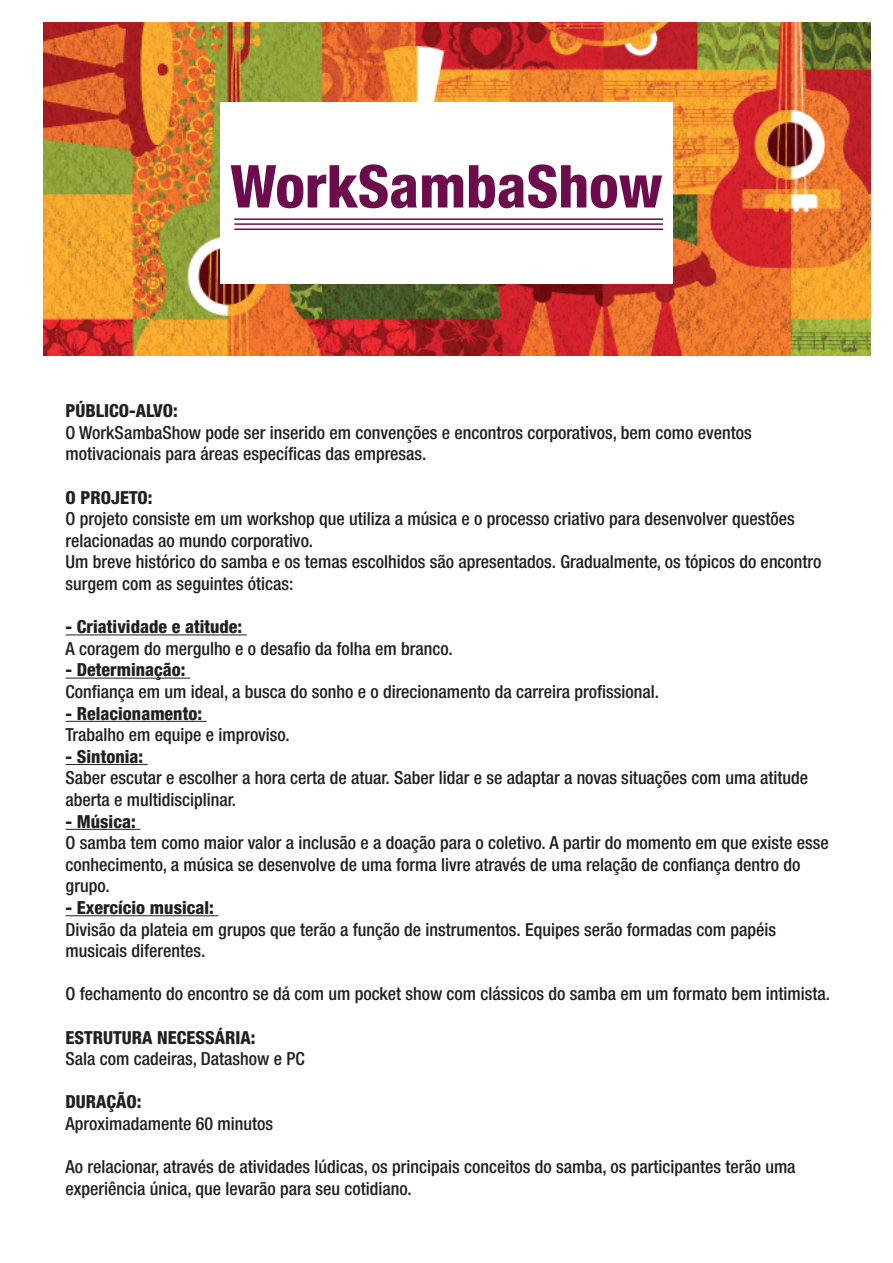
<style>
.page{position:relative;width:893px;height:1263px;background:#fff}
.page>*{position:absolute;margin:0;border:0;box-sizing:border-box;transform-origin:0 0}
.t1{font:800 condensed 59.25px "Helvetica Neue";color:#6c0c4c}
.t2{font:500 condensed 18px/21.6px "Helvetica Neue";color:#231f20}
.t3{font:800 condensed 18px "Helvetica Neue";color:#231f20}
</style>
<div class="page">
<hr style="left:66px;top:634px;width:181px;height:1px;background:#231f20">
<hr style="left:66px;top:678px;width:124px;height:1px;background:#231f20">
<hr style="left:66px;top:721px;width:141px;height:1px;background:#231f20">
<hr style="left:66px;top:764px;width:82px;height:1px;background:#231f20">
<hr style="left:66px;top:829px;width:74px;height:1px;background:#231f20">
<hr style="left:66px;top:915px;width:152px;height:1px;background:#231f20">
<img style="left:44px;top:22px;width:826px;height:334px">
<div style="left:221px;top:103px;width:452px;height:181px;background:#fff"></div>
<hr style="left:234px;top:218px;width:429px;height:2px;background:#6c0c4c">
<hr style="left:234px;top:223px;width:429px;height:2px;background:#6c0c4c">
<hr style="left:234px;top:228px;width:429px;height:2px;background:#6c0c4c">
<h1 class="t1" style="left:230px;top:150px;width:434px">WorkSambaShow</h1>
<p class="t3" style="left:66px;top:399px;width:114px">PÚBLICO-ALVO:</p>
<p class="t2" style="left:66px;top:421px;width:688px">O WorkSambaShow pode ser inserido em convenções e encontros corporativos, bem como eventos motivacionais para áreas específicas das empresas.</p>
<p class="t3" style="left:66px;top:486px;width:89px">O PROJETO:</p>
<p class="t2" style="left:66px;top:508px;width:757px">O projeto consiste em um workshop que utiliza a música e o processo criativo para desenvolver questões relacionadas ao mundo corporativo.<br>Um breve histórico do samba e os temas escolhidos são apresentados. Gradualmente, os tópicos do encontro surgem com as seguintes óticas:</p>
<p class="t3" style="left:66px;top:615px;width:178px">- Criatividade e atitude:</p>
<p class="t2" style="left:66px;top:637px;width:389px">A coragem do mergulho e o desafio da folha em branco.</p>
<p class="t3" style="left:66px;top:659px;width:122px">- Determinação:</p>
<p class="t2" style="left:66px;top:680px;width:595px">Confiança em um ideal, a busca do sonho e o direcionamento da carreira profissional.</p>
<p class="t3" style="left:66px;top:702px;width:138px">- Relacionamento:</p>
<p class="t2" style="left:66px;top:724px;width:226px">Trabalho em equipe e improviso.</p>
<p class="t3" style="left:66px;top:745px;width:79px">- Sintonia:</p>
<p class="t2" style="left:66px;top:767px;width:744px">Saber escutar e escolher a hora certa de atuar. Saber lidar e se adaptar a novas situações com uma atitude aberta e multidisciplinar.</p>
<p class="t3" style="left:66px;top:810px;width:72px">- Música:</p>
<p class="t2" style="left:66px;top:832px;width:765px">O samba tem como maior valor a inclusão e a doação para o coletivo. A partir do momento em que existe esse conhecimento, a música se desenvolve de uma forma livre através de uma relação de confiança dentro do grupo.</p>
<p class="t3" style="left:66px;top:896px;width:150px">- Exercício musical:</p>
<p class="t2" style="left:66px;top:918px;width:712px">Divisão da plateia em grupos que terão a função de instrumentos. Equipes serão formadas com papéis musicais diferentes.</p>
<p class="t2" style="left:66px;top:983px;width:766px">O fechamento do encontro se dá com um pocket show com clássicos do samba em um formato bem intimista.</p>
<p class="t3" style="left:66px;top:1026px;width:191px">ESTRUTURA NECESSÁRIA:</p>
<p class="t2" style="left:66px;top:1048px;width:241px">Sala com cadeiras, Datashow e PC</p>
<p class="t3" style="left:66px;top:1091px;width:78px">DURAÇÃO:</p>
<p class="t2" style="left:66px;top:1112px;width:209px">Aproximadamente 60 minutos</p>
<p class="t2" style="left:66px;top:1156px;width:731px">Ao relacionar, através de atividades lúdicas, os principais conceitos do samba, os participantes terão uma experiência única, que levarão para seu cotidiano.</p>
</div>
